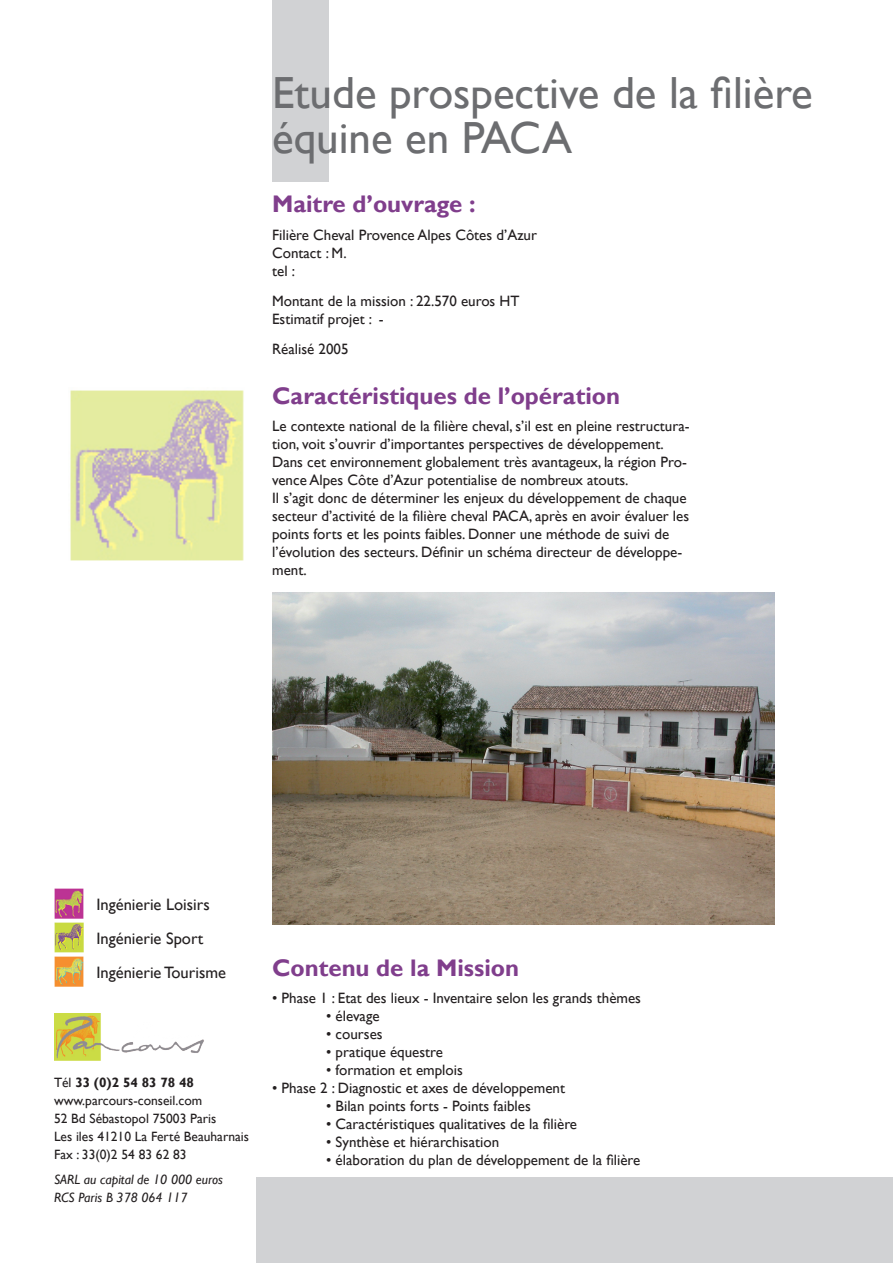
<style>
.page{position:relative;width:893px;height:1263px;background:#fff}
.page>*{position:absolute;margin:0;border:0;box-sizing:border-box;transform-origin:0 0}
.t1{font:45px/45px "Gill Sans";color:#6c6d70}
.t2{font:700 24px "Gill Sans";color:#803e8c}
.t3{font:16.5px/34px "Gill Sans";color:#231f20}
.t4{font:15px/18px "Gill Sans";color:#231f20}
.t5{font:13.5px/18px "Gill Sans";color:#231f20}
.t6{font:italic 13.5px/18px "Gill Sans";color:#231f20}
.s1{font-weight:700}
</style>
<div class="page">
<div style="left:272px;top:0;width:57px;height:182px;background:#d1d2d4"></div>
<div style="left:257px;top:1178px;width:636px;height:85px;background:#d1d2d4"></div>
<img style="left:70px;top:390px;width:174px;height:171px">
<img style="left:54px;top:889px;width:30px;height:29px">
<img style="left:54px;top:923px;width:29px;height:29px">
<img style="left:54px;top:957px;width:30px;height:29px">
<img style="left:54px;top:1014px;width:150px;height:47px">
<img style="left:272px;top:593px;width:502px;height:331px">
<h1 class="t1" style="left:272px;top:71px;width:542px">Etude prospective de la filière équine en PACA</h1>
<h2 class="t2" style="left:272px;top:190px;width:205px">Maitre d’ouvrage :</h2>
<p class="t4" style="left:272px;top:226px;width:266px">Filière Cheval Provence Alpes Côtes d’Azur<br>Contact : M.<br>tel :</p>
<p class="t4" style="left:272px;top:292px;width:249px">Montant de la mission : 22.570 euros HT<br>Estimatif projet : -</p>
<p class="t4" style="left:272px;top:340px;width:78px">Réalisé 2005</p>
<h2 class="t2" style="left:272px;top:381px;width:350px">Caractéristiques de l’opération</h2>
<p class="t4" style="left:272px;top:418px;width:419px">Le contexte national de la filière cheval, s’il est en pleine restructura&shy;tion, voit s’ouvrir d’importantes perspectives de développement.<br>Dans cet environnement globalement très avantageux, la région Pro&shy;vence Alpes Côte d’Azur potentialise de nombreux atouts.<br>Il s’agit donc de déterminer les enjeux du développement de chaque secteur d’activité de la filière cheval PACA, après en avoir évaluer les points forts et les points faibles. Donner une méthode de suivi de l’évolution des secteurs. Définir un schéma directeur de développe&shy;ment.</p>
<p class="t3" style="left:96px;top:887px;width:131px">Ingénierie Loisirs<br>Ingénierie Sport<br>Ingénierie Tourisme</p>
<p class="t5" style="left:54px;top:1074px;width:197px">Tél <span class="s1">33 (0)2 54 83 78 48 </span>www.parcours-conseil.com<br>52 Bd Sébastopol 75003 Paris<br>Les iles 41210 La Ferté Beauharnais<br>Fax : 33(0)2 54 83 62 83</p>
<p class="t6" style="left:54px;top:1171px;width:170px">SARL au capital de 10 000 euros<br>RCS Paris B 378 064 117</p>
<h2 class="t2" style="left:272px;top:953px;width:248px">Contenu de la Mission</h2>
<p class="t4" style="left:272px;top:989px;width:370px">• Phase 1 : Etat des lieux - Inventaire selon les grands thèmes</p>
<p class="t4" style="left:326px;top:1007px;width:55px">• élevage</p>
<p class="t4" style="left:326px;top:1025px;width:58px">• courses</p>
<p class="t4" style="left:326px;top:1043px;width:118px">• pratique équestre</p>
<p class="t4" style="left:326px;top:1061px;width:138px">• formation et emplois</p>
<p class="t4" style="left:272px;top:1079px;width:294px">• Phase 2 : Diagnostic et axes de développement</p>
<p class="t4" style="left:326px;top:1097px;width:206px">• Bilan points forts - Points faibles</p>
<p class="t4" style="left:326px;top:1115px;width:252px">• Caractéristiques qualitatives de la filière</p>
<p class="t4" style="left:326px;top:1133px;width:175px">• Synthèse et hiérarchisation</p>
<p class="t4" style="left:326px;top:1151px;width:316px">• élaboration du plan de développement de la filière</p>
</div>
